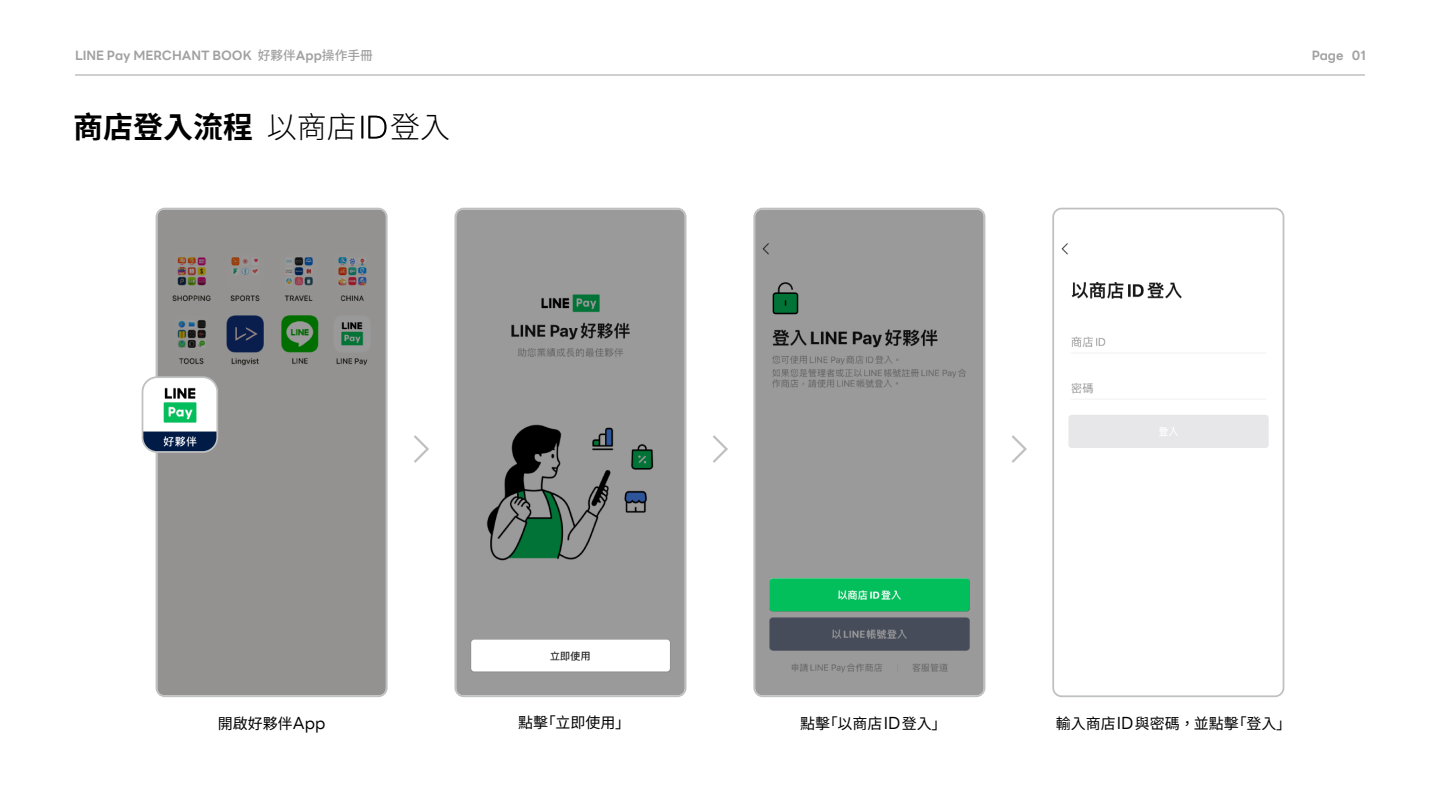
<style>
.page{position:relative;width:1440px;height:810px;background:#fff}
.page>*{position:absolute;margin:0;border:0;box-sizing:border-box;transform-origin:0 0}
.t1{font:700 30px "Noto Sans CJ Ktc";color:#000}
.t2{font:15px "Noto Sans CJ Ktc";color:#000}
.t3{font:700 12.75px "LINE Seed";color:#a1a1a1}
.s1{font-family:"Noto Sans CJ Ktc";font-weight:500}
.s2{font-weight:300}
.s3{font-family:"LINE Seed";font-weight:100}
.s4{font-family:"LINE Seed";font-size:16.5px}
</style>
<div class="page">
<hr style="left:75px;top:75px;width:1290px;height:1px;background:#a1a1a1">
<svg style="left:362px;top:116px;width:1px;height:22px"></svg>
<svg style="left:369px;top:116px;width:17px;height:23px"></svg>
<svg style="left:713px;top:435px;width:15px;height:28px"></svg>
<svg style="left:414px;top:435px;width:15px;height:28px"></svg>
<svg style="left:156px;top:208px;width:232px;height:489px;background:#8f8f8d"></svg>
<svg style="left:454px;top:208px;width:233px;height:489px;background:#969998"></svg>
<img style="left:142px;top:377px;width:75px;height:75px">
<div style="left:142px;top:376px;width:76px;height:77px;border:2px solid #bfc0c1;border-radius:15px"></div>
<svg style="left:1011px;top:435px;width:16px;height:28px"></svg>
<svg style="left:753px;top:208px;width:232px;height:489px;background:#8b9792"></svg>
<svg style="left:1052px;top:208px;width:232px;height:489px"></svg>
<p class="t3" style="left:75px;top:50px;width:299px">LINE Pay MERCHANT BOOK <span class="s1">好夥伴</span>App<span class="s1">操作手冊</span></p>
<h1 class="t1" style="left:73px;top:110px;width:378px">商店登入流程<span class="s2">以商店</span><span class="s3">ID</span><span class="s2">登入</span></h1>
<p class="t3" style="left:1312px;top:50px;width:56px">Page 01</p>
<p class="t2" style="left:218px;top:715px;width:109px">開啟好夥伴<span class="s4">App</span></p>
<p class="t2" style="left:518px;top:714px;width:114px">點擊「立即使用」</p>
<p class="t2" style="left:800px;top:715px;width:148px">點擊「以商店<span class="s4">ID</span>登入」</p>
<p class="t2" style="left:1056px;top:715px;width:237px">輸入商店<span class="s4">ID</span>與密碼，並點擊「登入」</p>
</div>
